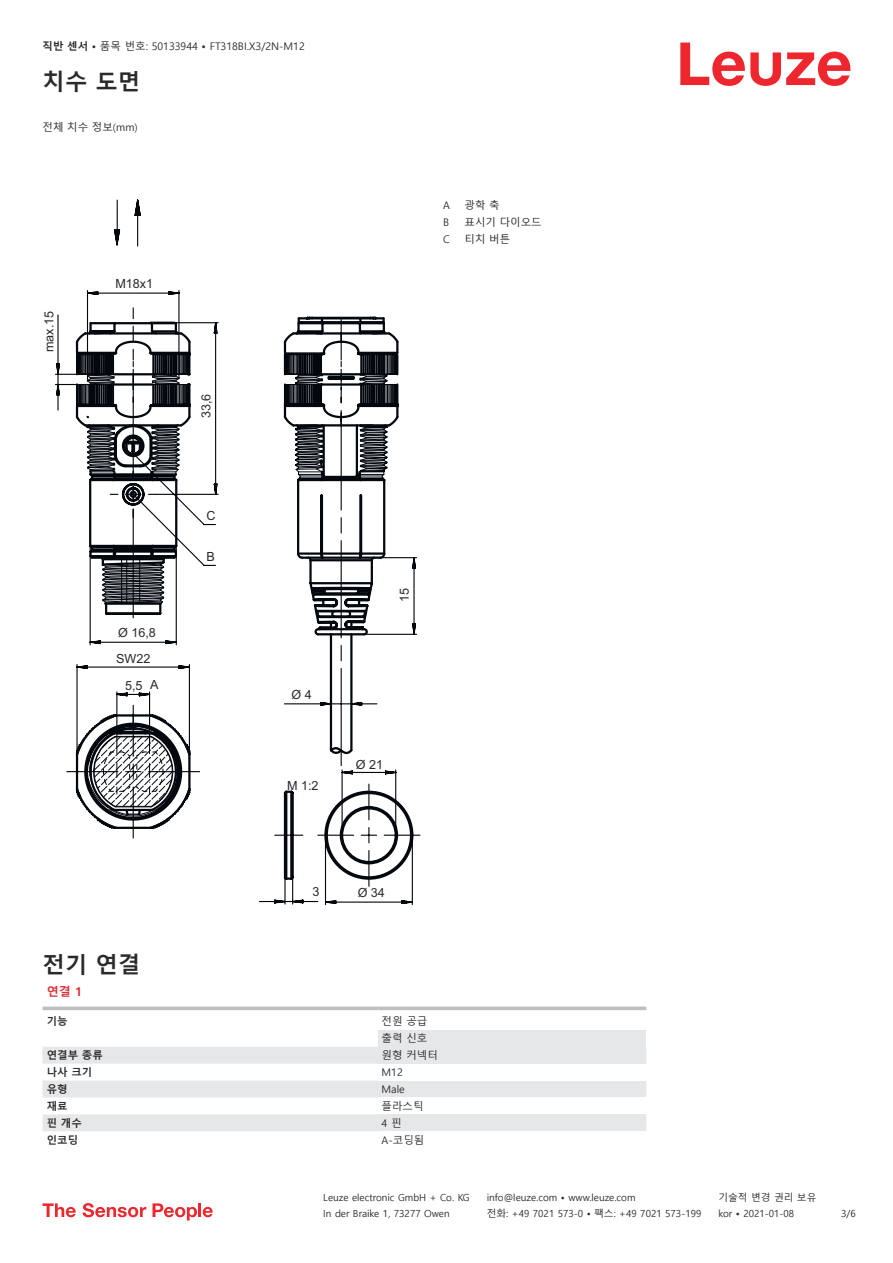
<style>
.page{position:relative;width:893px;height:1263px;background:#fff}
.page>*{position:absolute;margin:0;border:0;box-sizing:border-box;transform-origin:0 0}
.t1{font:700 22.5px "Malgun Gothic";color:#2b292a}
.t2{font:12.6px/27px "Arial";color:#2b292a}
.t3{font:700 12px "Malgun Gothic";color:#db2a30}
.t4{font:10.5px/17px "Malgun Gothic";color:#2b292a}
.t5{font:700 10.5px "Malgun Gothic";color:#2b292a}
.t6{font:9.75px "Malgun Gothic";color:#2b292a}
.s1{font-weight:700}
</style>
<div class="page">
<svg style="left:680px;top:43px;width:170px;height:43px"></svg>
<svg style="left:43px;top:1047px;width:335px;height:84px;fill:#e6e7e9"></svg>
<svg style="left:43px;top:1006px;width:335px;height:4px"></svg>
<svg style="left:378px;top:1006px;width:268px;height:4px"></svg>
<div style="left:378px;top:1030px;width:268px;height:17px;background:#e6e7e9"></div>
<div style="left:378px;top:1047px;width:268px;height:17px;background:#e6e7e9"></div>
<div style="left:378px;top:1080px;width:268px;height:17px;background:#e6e7e9"></div>
<div style="left:378px;top:1114px;width:268px;height:17px;background:#e6e7e9"></div>
<svg style="left:43px;top:1203px;width:33px;height:14px"></svg>
<svg style="left:83px;top:1203px;width:63px;height:14px"></svg>
<svg style="left:153px;top:1203px;width:44px;height:17px"></svg>
<hr style="left:198px;top:1203px;width:3px;height:14px;background:#ed272d">
<svg style="left:203px;top:1207px;width:10px;height:10px"></svg>
<svg style="left:114px;top:200px;width:27px;height:47px"></svg>
<svg style="left:55px;top:290px;width:359px;height:549px"></svg>
<svg style="left:258px;top:783px;width:163px;height:122px"></svg>
<p class="t4" style="left:43px;top:38px;width:264px"><span class="s1">직반 센서 •</span> 품목 번호: 50133944 <span class="s1">•</span> FT318BI.X3/2N-M12</p>
<h1 class="t1" style="left:43px;top:69px;width:99px">치수 도면</h1>
<p class="t4" style="left:43px;top:118px;width:97px">전체 치수 정보(mm)</p>
<p class="t2" style="left:36px;top:352px;width:43px;rotate:-90deg">max.15</p>
<p class="t2" style="left:115px;top:271px;width:39px">M18x1</p>
<p class="t2" style="left:118px;top:620px;width:39px">Ø 16,8</p>
<p class="t2" style="left:125px;top:645px;width:35px;text-indent:-9px">SW22<br>5,5 A</p>
<p class="t2" style="left:193px;top:418px;width:26px;rotate:-90deg">33,6</p>
<p class="t2" style="left:207px;top:503px;width:11px">C</p>
<p class="t2" style="left:207px;top:543px;width:10px">B</p>
<p class="t2" style="left:291px;top:682px;width:22px">Ø 4</p>
<p class="t2" style="left:287px;top:772px;width:33px">M 1:2</p>
<p class="t4" style="left:443px;top:197px;width:8px">A</p>
<p class="t4" style="left:465px;top:197px;width:37px">광학 축</p>
<p class="t4" style="left:443px;top:214px;width:8px">B</p>
<p class="t4" style="left:465px;top:214px;width:79px">표시기 다이오드</p>
<p class="t4" style="left:443px;top:231px;width:8px">C</p>
<p class="t4" style="left:465px;top:231px;width:47px">티치 버튼</p>
<p class="t2" style="left:391px;top:602px;width:16px;rotate:-90deg">15</p>
<p class="t2" style="left:356px;top:751px;width:29px">Ø 21</p>
<p class="t2" style="left:312px;top:879px;width:9px">3</p>
<p class="t2" style="left:358px;top:880px;width:29px">Ø 34</p>
<h1 class="t1" style="left:43px;top:951px;width:99px">전기 연결</h1>
<p class="t3" style="left:47px;top:984px;width:37px">연결 1</p>
<p class="t5" style="left:47px;top:1015px;width:22px">기능</p>
<p class="t4" style="left:382px;top:1013px;width:47px">전원 공급 출력 신호</p>
<p class="t5" style="left:47px;top:1049px;width:58px">연결부 종류</p>
<p class="t4" style="left:382px;top:1047px;width:58px">원형 커넥터</p>
<p class="t5" style="left:47px;top:1066px;width:47px">나사 크기</p>
<p class="t4" style="left:382px;top:1064px;width:23px">M12</p>
<p class="t5" style="left:47px;top:1083px;width:22px">유형</p>
<p class="t4" style="left:382px;top:1081px;width:25px">Male</p>
<p class="t5" style="left:47px;top:1100px;width:22px">재료</p>
<p class="t4" style="left:382px;top:1098px;width:43px">플라스틱</p>
<p class="t5" style="left:47px;top:1116px;width:37px">핀 개수</p>
<p class="t4" style="left:382px;top:1114px;width:21px">4 핀</p>
<p class="t5" style="left:47px;top:1133px;width:33px">인코딩</p>
<p class="t4" style="left:382px;top:1131px;width:44px">A-코딩됨</p>
<p class="t6" style="left:323px;top:1192px;width:148px">Leuze electronic GmbH + Co. KG</p>
<p class="t6" style="left:487px;top:1192px;width:150px">info@leuze.com • www.leuze.com</p>
<p class="t6" style="left:718px;top:1192px;width:100px">기술적 변경 권리 보유</p>
<p class="t6" style="left:323px;top:1208px;width:128px">In der Braike 1, 73277 Owen</p>
<p class="t6" style="left:487px;top:1208px;width:216px">전화: +49 7021 573-0 • 팩스: +49 7021 573-199</p>
<p class="t6" style="left:718px;top:1208px;width:77px">kor • 2021-01-08</p>
<p class="t6" style="left:841px;top:1208px;width:16px">3 /6</p>
</div>
